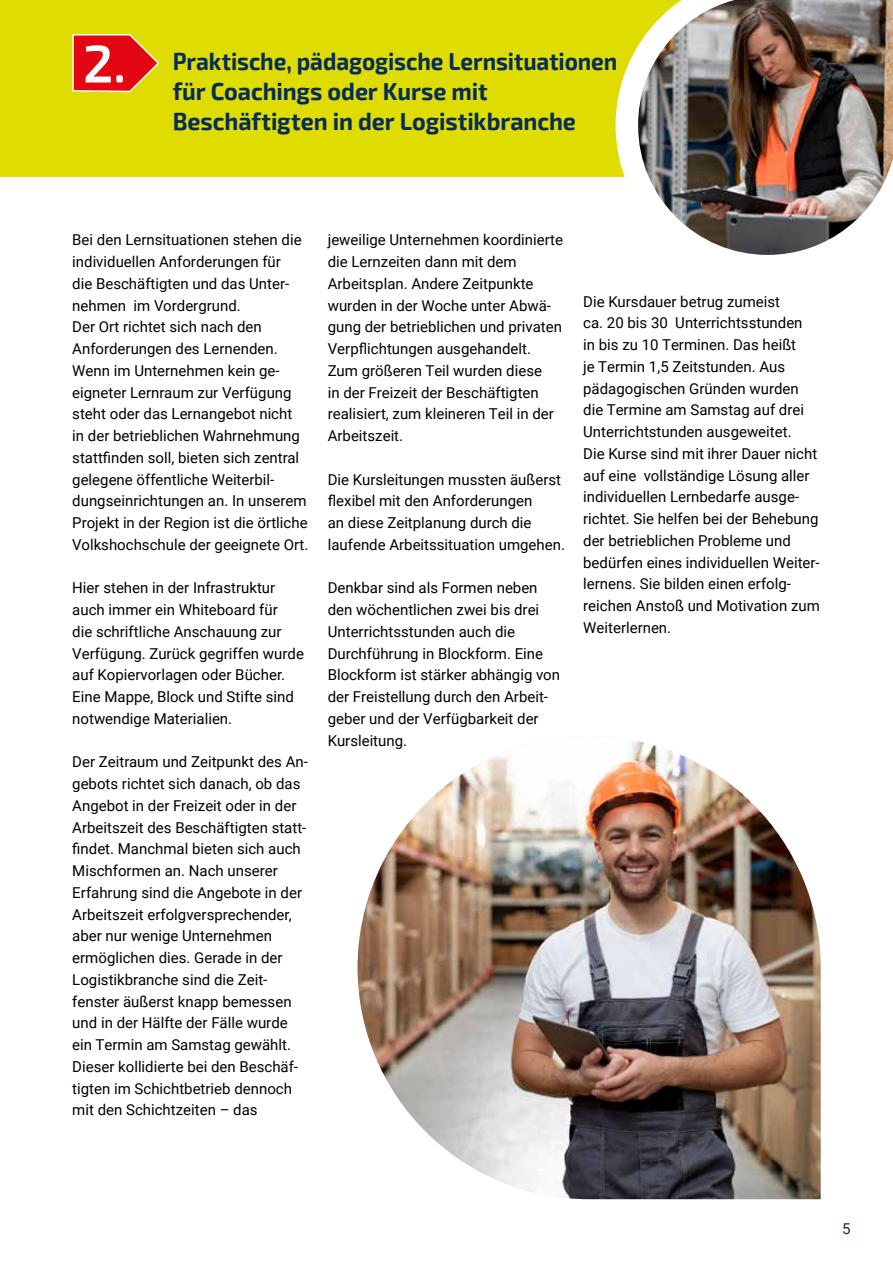
<style>
.page{position:relative;width:893px;height:1263px;background:#fff}
.page>*{position:absolute;margin:0;border:0;box-sizing:border-box;transform-origin:0 0}
.t1{font:52.95px "Exo 2";color:#fff}
.t2{font:700 24px/30px "Exo 2";letter-spacing:-.005em;color:#052c5a;scale:.94 1}
.t3{font:15px/21.8px "Roboto";color:#000}
.t4{font:15px "Roboto";color:#052c5a}
</style>
<div class="page">
<div style="left:0;top:0;width:893px;height:177px;background:#dedc00"></div>
<svg style="left:615px;top:46px;width:23px;height:131px"></svg>
<img style="left:638px;top:0;width:255px;height:255px">
<img style="left:358px;top:741px;width:463px;height:458px">
<svg style="left:72px;top:34px;width:87px;height:59px"></svg>
<h1 class="t1" style="left:83px;top:27px;width:44px">2.</h1>
<h2 class="t2" style="left:173px;top:47px;width:474px">Praktische, pädagogische Lernsituationen für Coachings oder Kurse mit<br>Beschäftigten in der Logistikbranche</h2>
<p class="t3" style="left:72px;top:229px;width:238px">Bei den Lernsituationen stehen die individuellen Anforderungen für<br>die Beschäftigten und das Unter&shy;nehmen im Vordergrund.<br>Der Ort richtet sich nach den Anforderungen des Lernenden.<br>Wenn im Unternehmen kein ge&shy;eigneter Lernraum zur Verfügung steht oder das Lernangebot nicht<br>in der betrieblichen Wahrnehmung stattfinden soll, bieten sich zentral gelegene öffentliche Weiterbil&shy;dungseinrichtungen an. In unserem Projekt in der Region ist die örtliche Volkshochschule der geeignete Ort.</p>
<p class="t3" style="left:72px;top:577px;width:233px">Hier stehen in der Infrastruktur auch immer ein Whiteboard für<br>die schriftliche Anschauung zur<br>Verfügung. Zurück gegriffen wurde auf Kopiervorlagen oder Bücher.<br>Eine Mappe, Block und Stifte sind notwendige Materialien.</p>
<p class="t3" style="left:72px;top:751px;width:237px">Der Zeitraum und Zeitpunkt des An&shy;gebots richtet sich danach, ob das Angebot in der Freizeit oder in der Arbeitszeit des Beschäftigten statt&shy;findet. Manchmal bieten sich auch Mischformen an. Nach unserer Erfahrung sind die Angebote in der Arbeitszeit erfolgversprechender, aber nur wenige Unternehmen ermöglichen dies. Gerade in der Logistikbranche sind die Zeit&shy;fenster äußerst knapp bemessen und in der Hälfte der Fälle wurde ein Termin am Samstag gewählt.<br>Dieser kollidierte bei den Beschäf&shy;tigten im Schichtbetrieb dennoch mit den Schichtzeiten – das</p>
<p class="t3" style="left:328px;top:229px;width:237px">jeweilige Unternehmen koordinierte die Lernzeiten dann mit dem<br>Arbeitsplan. Andere Zeitpunkte wurden in der Woche unter Abwä&shy;gung der betrieblichen und privaten<br>Verpflichtungen ausgehandelt.<br>Zum größeren Teil wurden diese<br>in der Freizeit der Beschäftigten realisiert, zum kleineren Teil in der<br>Arbeitszeit.</p>
<p class="t3" style="left:328px;top:468px;width:239px">Die Kursleitungen mussten äußerst flexibel mit den Anforderungen<br>an diese Zeitplanung durch die laufende Arbeitssituation umgehen.</p>
<p class="t3" style="left:328px;top:577px;width:234px">Denkbar sind als Formen neben den wöchentlichen zwei bis drei<br>Unterrichtsstunden auch die<br>Durchführung in Blockform. Eine<br>Blockform ist stärker abhängig von der Freistellung durch den Arbeit&shy;geber und der Verfügbarkeit der<br>Kursleitung.</p>
<p class="t3" style="left:583px;top:290px;width:238px">Die Kursdauer betrug zumeist<br>ca. 20 bis 30 Unterrichtsstunden<br>in bis zu 10 Terminen. Das heißt<br>je Termin 1,5 Zeitstunden. Aus pädagogischen Gründen wurden die Termine am Samstag auf drei<br>Unterrichtstunden ausgeweitet.<br>Die Kurse sind mit ihrer Dauer nicht auf eine vollständige Lösung aller individuellen Lernbedarfe ausge&shy;richtet. Sie helfen bei der Behebung der betrieblichen Probleme und bedürfen eines individuellen Weiter&shy;lernens. Sie bilden einen erfolg&shy;reichen Anstoß und Motivation zum<br>Weiterlernen.</p>
<p class="t4" style="left:842px;top:1218px;width:10px">5</p>
</div>
